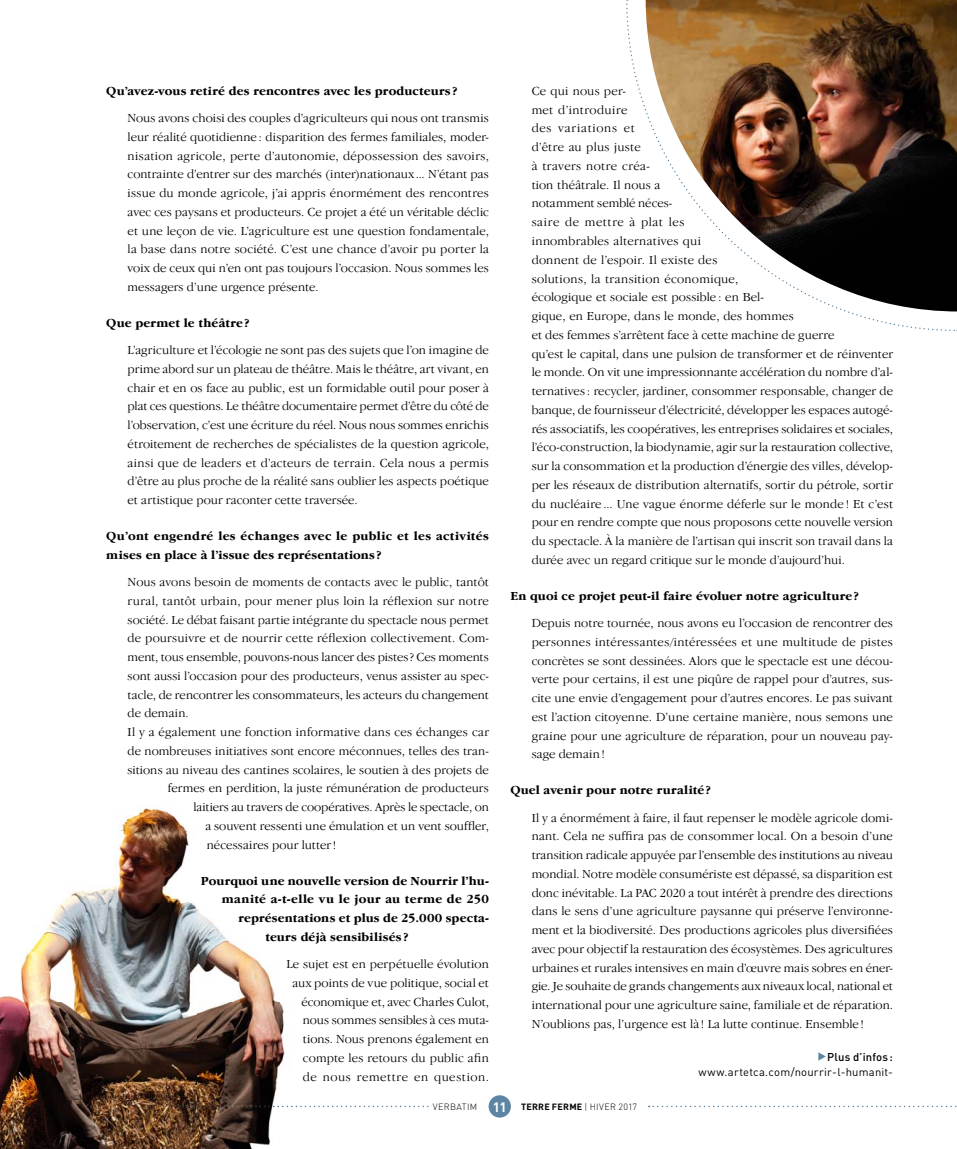
<style>
.page{position:relative;width:957px;height:1149px;background:#fff}
.page>*{position:absolute;margin:0;border:0;box-sizing:border-box;transform-origin:0 0}
.t1{font:300 12.75px/18.8px "Garamond IT Cby BT";letter-spacing:.005em;color:#000;text-align:justify}
.t2{font:700 12.75px/18.8px "Garamond IT Cby BT";letter-spacing:.015em;color:#000}
.t3{font:11.25px "DIN";letter-spacing:.02em;color:#000}
.t4{font:500 11.25px "DIN";letter-spacing:.02em;color:#000}
.t5{font:300 9px "DIN";letter-spacing:.035em;color:#000}
.s1{font-weight:700;font-size:13.5px;color:#fff}
.s2{font-weight:700}
</style>
<div class="page">
<div style="left:488px;top:1094px;width:23px;height:23px;background:#5d86a4;border-radius:50%"></div>
<svg style="left:648px;top:1105px;width:308px;height:1px"></svg>
<img style="left:645px;top:0;width:312px;height:311px">
<img style="left:0;top:806px;width:298px;height:342px">
<svg style="left:160px;top:1105px;width:268px;height:1px"></svg>
<svg style="left:818px;top:1052px;width:8px;height:8px"></svg>
<p class="t2" style="left:106px;top:82px;width:352px">Qu’avez-vous retiré des rencontres avec les producteurs ?</p>
<p class="t1" style="left:128px;top:110px;width:363px">Nous avons choisi des couples d’agriculteurs qui nous ont transmis leur réalité quotidienne : disparition des fermes familiales, moder&shy;nisation agricole, perte d’autonomie, dépossession des savoirs, contrainte d’entrer sur des marchés (inter)nationaux ... N’étant pas issue du monde agricole, j’ai appris énormément des rencontres avec ces paysans et producteurs. Ce projet a été un véritable déclic et une leçon de vie. L’agriculture est une question fondamentale, la base dans notre société. C’est une chance d’avoir pu porter la voix de ceux qui n’en ont pas toujours l’occasion. Nous sommes les messagers d’une urgence présente.</p>
<p class="t2" style="left:106px;top:314px;width:145px">Que permet le théâtre ?</p>
<p class="t1" style="left:128px;top:341px;width:363px">L’agriculture et l’écologie ne sont pas des sujets que l’on imagine de prime abord sur un plateau de théâtre. Mais le théâtre, art vivant, en chair et en os face au public, est un formidable outil pour poser à plat ces questions. Le théâtre documentaire permet d’être du côté de l’observation, c’est une écriture du réel. Nous nous sommes enrichis étroitement de recherches de spécialistes de la question agricole, ainsi que de leaders et d’acteurs de terrain. Cela nous a permis d’être au plus proche de la réalité sans oublier les aspects poétique et artistique pour raconter cette traversée.</p>
<p class="t2" style="left:106px;top:527px;width:384px">Qu’ont engendré les échanges avec le public et les activités mises en place à l’issue des représentations ?</p>
<p class="t1" style="left:128px;top:573px;width:363px">Nous avons besoin de moments de contacts avec le public, tantôt</p>
<p class="t1" style="left:128px;top:592px;width:363px">rural, tantôt urbain, pour mener plus loin la réflexion sur notre</p>
<p class="t1" style="left:128px;top:611px;width:363px">société. Le débat faisant partie intégrante du spectacle nous permet</p>
<p class="t1" style="left:128px;top:629px;width:363px">de poursuivre et de nourrir cette réflexion collectivement. Com-</p>
<p class="t1" style="left:128px;top:648px;width:363px">ment, tous ensemble, pouvons-nous lancer des pistes ? Ces moments</p>
<p class="t1" style="left:128px;top:667px;width:363px">sont aussi l’occasion pour des producteurs, venus assister au spec-</p>
<p class="t1" style="left:128px;top:686px;width:363px">tacle, de rencontrer les consommateurs, les acteurs du changement</p>
<p class="t1" style="left:128px;top:704px;width:63px">de demain.</p>
<p class="t1" style="left:128px;top:723px;width:363px">Il y a également une fonction informative dans ces échanges car</p>
<p class="t1" style="left:128px;top:742px;width:363px">de nombreuses initiatives sont encore méconnues, telles des tran-</p>
<p class="t1" style="left:128px;top:761px;width:363px">sitions au niveau des cantines scolaires, le soutien à des projets de</p>
<p class="t1" style="left:168px;top:779px;width:323px">fermes en perdition, la juste rémunération de producteurs</p>
<p class="t1" style="left:193px;top:798px;width:297px">laitiers au travers de coopératives. Après le spectacle, on</p>
<p class="t1" style="left:205px;top:817px;width:285px">a souvent ressenti une émulation et un vent souffler,</p>
<p class="t1" style="left:207px;top:836px;width:131px">nécessaires pour lutter !</p>
<p class="t2" style="left:201px;top:871px;width:289px">Pourquoi une nouvelle version de Nourrir l’hu-</p>
<p class="t2" style="left:222px;top:890px;width:268px">manité a-t-elle vu le jour au terme de 250</p>
<p class="t2" style="left:238px;top:909px;width:252px">représentations et plus de 25.000 specta-</p>
<p class="t2" style="left:265px;top:928px;width:144px">teurs déjà sensibilisés ?</p>
<p class="t1" style="left:286px;top:955px;width:204px;text-align:right">Le sujet est en perpétuelle évolution aux points de vue politique, social et économique et, avec Charles Culot, nous sommes sensibles à ces muta&shy;tions. Nous prenons également en compte les retours du public afin de nous remettre en question.</p>
<p class="t1" style="left:531px;top:82px;width:363px;text-align:left">Ce qui nous per-<br>met d’introduire<br>des variations et<br>d’être au plus juste<br>à travers notre créa-<br>tion théâtrale. Il nous a<br>notamment semblé néces-<br>saire de mettre à plat les<br>innombrables alternatives qui<br>donnent de l’espoir. Il existe des<br>solutions, la transition économique,<br>écologique et sociale est possible : en Bel-<br>gique, en Europe, dans le monde, des hommes<br>et des femmes s’arrêtent face à cette machine de guerre<br>qu’est le capital, dans une pulsion de transformer et de réinventer le monde. On vit une impressionnante accélération du nombre d’al&shy;ternatives : recycler, jardiner, consommer responsable, changer de banque, de fournisseur d’électricité, développer les espaces autogé&shy;rés associatifs, les coopératives, les entreprises solidaires et sociales, l’éco-construction, la biodynamie, agir sur la restauration collective, sur la consommation et la production d’énergie des villes, dévelop&shy;per les réseaux de distribution alternatifs, sortir du pétrole, sortir du nucléaire ... Une vague énorme déferle sur le monde ! Et c’est pour en rendre compte que nous proposons cette nouvelle version du spectacle. À la manière de l’artisan qui inscrit son travail dans la durée avec un regard critique sur le monde d’aujourd’hui.</p>
<p class="t2" style="left:510px;top:587px;width:350px">En quoi ce projet peut-il faire évoluer notre agriculture ?</p>
<p class="t1" style="left:531px;top:614px;width:363px">Depuis notre tournée, nous avons eu l’occasion de rencontrer des personnes intéressantes/intéressées et une multitude de pistes concrètes se sont dessinées. Alors que le spectacle est une décou&shy;verte pour certains, il est une piqûre de rappel pour d’autres, sus&shy;cite une envie d’engagement pour d’autres encores. Le pas suivant est l’action citoyenne. D’une certaine manière, nous semons une graine pour une agriculture de réparation, pour un nouveau pay&shy;sage demain !</p>
<p class="t2" style="left:510px;top:781px;width:202px">Quel avenir pour notre ruralité ?</p>
<p class="t1" style="left:531px;top:808px;width:363px">Il y a énormément à faire, il faut repenser le modèle agricole domi&shy;nant. Cela ne suffira pas de consommer local. On a besoin d’une transition radicale appuyée par l’ensemble des institutions au niveau mondial. Notre modèle consumériste est dépassé, sa disparition est donc inévitable. La PAC 2020 a tout intérêt à prendre des directions dans le sens d’une agriculture paysanne qui préserve l’environne&shy;ment et la biodiversité. Des productions agricoles plus diversifiées avec pour objectif la restauration des écosystèmes. Des agricultures urbaines et rurales intensives en main d’œuvre mais sobres en éner&shy;gie. Je souhaite de grands changements aux niveaux local, national et international pour une agriculture saine, familiale et de réparation.<br>N’oublions pas, l’urgence est là ! La lutte continue. Ensemble !</p>
<p class="t4" style="left:827px;top:1052px;width:67px">Plus d’infos :</p>
<p class="t3" style="left:698px;top:1068px;width:196px">www.artetca.com/nourrir-l-humanit-</p>
<p class="t5" style="left:433px;top:1103px;width:206px">VERBATIM <span class="s1">11</span> <span class="s2">TERRE FERME</span> | HIVER 2017</p>
</div>
